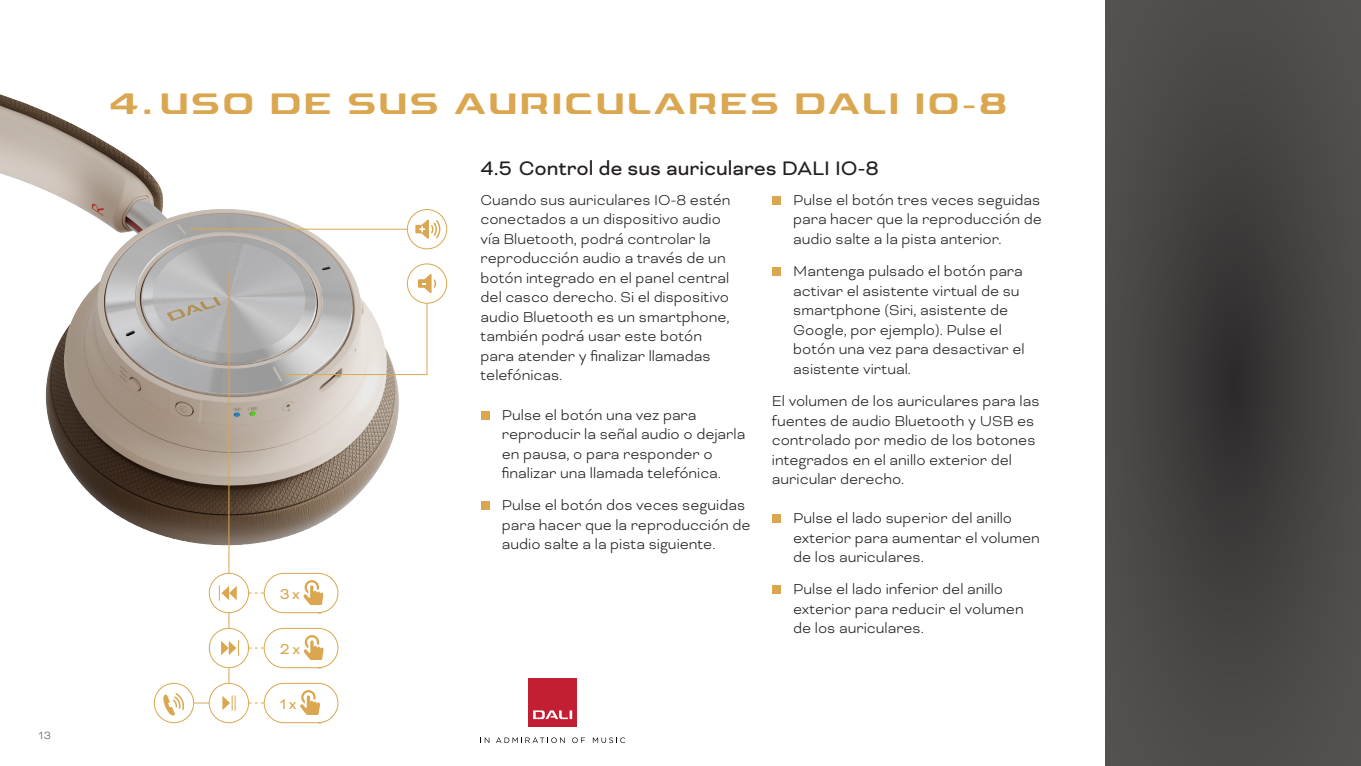
<style>
.page{position:relative;width:1361px;height:766px;background:#fff}
.page>*{position:absolute;margin:0;border:0;box-sizing:border-box;transform-origin:0 0}
.Heading_Level_1_EN_not_in_ToC{font:700 36px "Dali Font 2";letter-spacing:.1em;color:#daa750}
.Heading_Level_2{font:22.5px "Bicyclette";color:#231f20}
.Body_List{font:300 16.5px/19.5px "Bicyclette";color:#231f20}
.Body{font:300 16.5px/19.5px "Bicyclette";color:#231f20}
.t1{font:16.5px "Bicyclette";color:#daa750}
.t2{font:300 12px "Bicyclette";color:#575756}
</style>
<div class="page">
<svg style="left:1106px;top:0;width:255px;height:765px;background:#484444"></svg>
<img style="left:0;top:94px;width:439px;height:488px">
<hr style="left:229px;top:273px;width:1px;height:300px;background:#daa750">
<svg style="left:194px;top:702px;width:15px;height:1px"></svg>
<div style="left:209px;top:573px;width:40px;height:40px;border:1px solid #daa750;border-radius:50%"></div>
<div style="left:209px;top:627px;width:40px;height:41px;border:1px solid #daa750;border-radius:50%"></div>
<div style="left:209px;top:682px;width:40px;height:40px;border:1px solid #daa750;border-radius:50%"></div>
<svg style="left:222px;top:695px;width:14px;height:15px"></svg>
<div style="left:154px;top:682px;width:40px;height:40px;border:1px solid #daa750;border-radius:50%"></div>
<svg style="left:163px;top:693px;width:21px;height:23px"></svg>
<div style="left:264px;top:573px;width:74px;height:40px;border:1px solid #daa750;border-radius:20px"></div>
<svg style="left:303px;top:580px;width:20px;height:25px"></svg>
<div style="left:264px;top:627px;width:74px;height:41px;border:1px solid #daa750;border-radius:20px"></div>
<svg style="left:303px;top:635px;width:20px;height:24px"></svg>
<div style="left:264px;top:682px;width:74px;height:40px;border:1px solid #daa750;border-radius:20px"></div>
<svg style="left:300px;top:690px;width:20px;height:24px"></svg>
<svg style="left:229px;top:668px;width:1px;height:14px"></svg>
<svg style="left:229px;top:613px;width:1px;height:14px"></svg>
<svg style="left:221px;top:640px;width:18px;height:15px"></svg>
<svg style="left:219px;top:585px;width:18px;height:15px"></svg>
<hr style="left:189px;top:229px;width:218px;height:1px;background:#daa750">
<div style="left:407px;top:209px;width:40px;height:40px;border:1px solid #daa750;border-radius:50%"></div>
<svg style="left:415px;top:218px;width:26px;height:22px"></svg>
<svg style="left:283px;top:302px;width:145px;height:73px"></svg>
<div style="left:407px;top:263px;width:40px;height:40px;border:1px solid #daa750;border-radius:50%"></div>
<svg style="left:418px;top:274px;width:19px;height:19px"></svg>
<div style="left:480px;top:410px;width:9px;height:9px;background:#daa750"></div>
<div style="left:480px;top:501px;width:9px;height:9px;background:#daa750"></div>
<div style="left:772px;top:196px;width:9px;height:9px;background:#daa750"></div>
<div style="left:772px;top:267px;width:9px;height:9px;background:#daa750"></div>
<div style="left:772px;top:514px;width:9px;height:9px;background:#daa750"></div>
<div style="left:772px;top:585px;width:9px;height:9px;background:#daa750"></div>
<div style="left:529px;top:678px;width:48px;height:48px;background:#c21f32"></div>
<svg style="left:533px;top:710px;width:39px;height:9px"></svg>
<svg style="left:480px;top:737px;width:9px;height:5px"></svg>
<svg style="left:496px;top:737px;width:69px;height:5px"></svg>
<svg style="left:572px;top:737px;width:13px;height:5px"></svg>
<svg style="left:593px;top:737px;width:32px;height:5px"></svg>
<p class="t2" style="left:39px;top:728px;width:14px">13</p>
<p class="Heading_Level_1_EN_not_in_ToC" style="left:109px;top:85px;width:899px">4. USO DE SUS AURICULARES DALI IO-8</p>
<p class="t1" style="left:280px;top:584px;width:22px">3x</p>
<p class="t1" style="left:280px;top:639px;width:22px">2x</p>
<p class="t1" style="left:280px;top:694px;width:18px">1x</p>
<p class="Heading_Level_2" style="left:480px;top:155px;width:400px">4.5 Control de sus auriculares DALI IO-8</p>
<p class="Body" style="left:480px;top:190px;width:251px">Cuando sus auriculares IO-8 estén conectados a un dispositivo audio vía Bluetooth, podrá controlar la reproducción audio a través de un botón integrado en el panel central del casco derecho. Si el dispositivo audio Bluetooth es un smartphone, también podrá usar este botón para atender y finalizar llamadas telefónicas.</p>
<p class="Body_List" style="left:502px;top:404px;width:245px">Pulse el botón una vez para reproducir la señal audio o dejarla en pausa, o para responder o finalizar una llamada telefónica.</p>
<p class="Body_List" style="left:502px;top:495px;width:250px">Pulse el botón dos veces seguidas para hacer que la reproducción de audio salte a la pista siguiente.</p>
<p class="Body_List" style="left:793px;top:190px;width:250px;text-align:justify">Pulse el botón tres veces seguidas para hacer que la reproducción de audio salte a la pista anterior.</p>
<p class="Body_List" style="left:793px;top:261px;width:233px">Mantenga pulsado el botón para activar el asistente virtual de su smartphone (Siri, asistente de<br>Google, por ejemplo). Pulse el botón una vez para desactivar el asistente virtual.</p>
<p class="Body" style="left:772px;top:391px;width:269px">El volumen de los auriculares para las fuentes de audio Bluetooth y USB es controlado por medio de los botones integrados en el anillo exterior del auricular derecho.</p>
<p class="Body_List" style="left:793px;top:508px;width:248px">Pulse el lado superior del anillo exterior para aumentar el volumen de los auriculares.</p>
<p class="Body_List" style="left:793px;top:579px;width:232px">Pulse el lado inferior del anillo exterior para reducir el volumen de los auriculares.</p>
</div>
